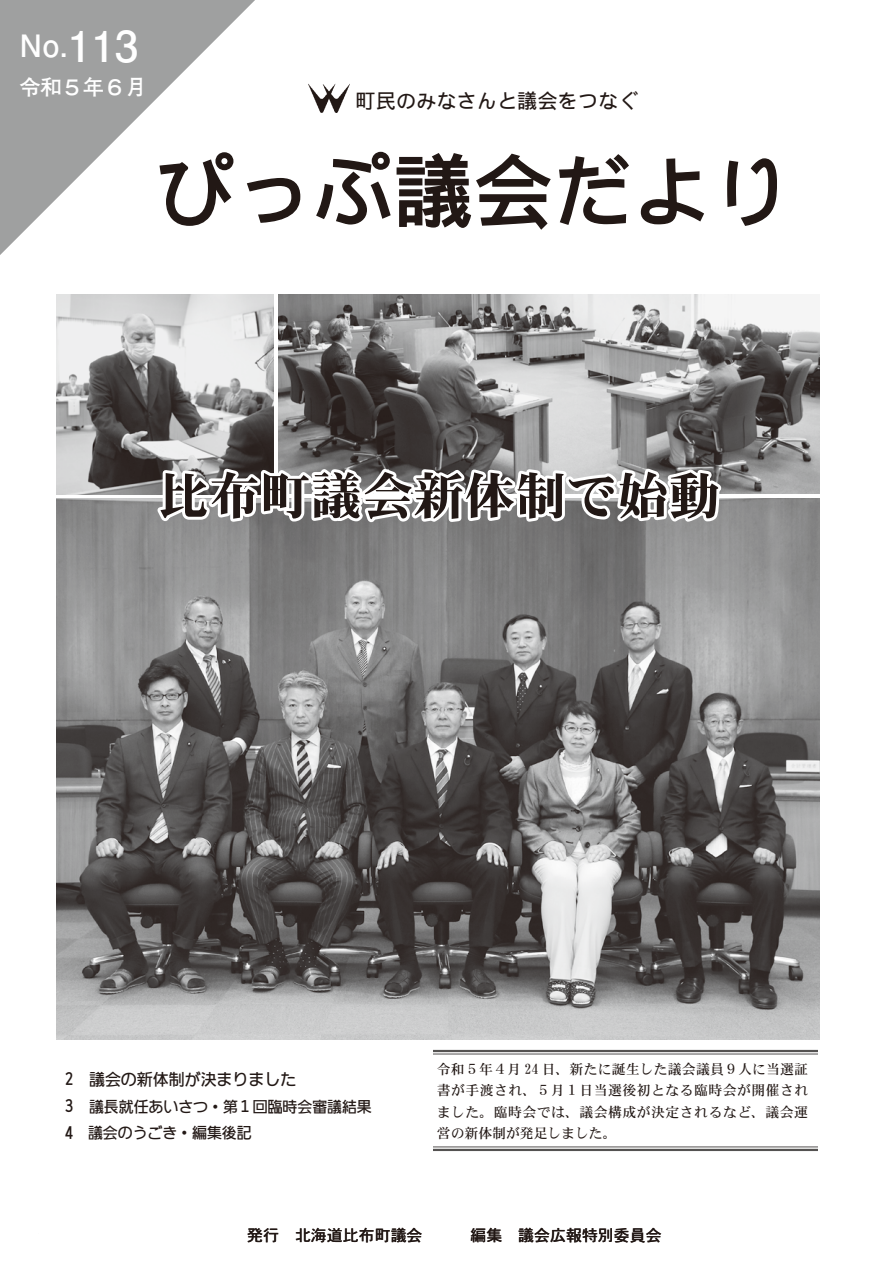
<style>
.page{position:relative;width:893px;height:1263px;background:#fff}
.page>*{position:absolute;margin:0;border:0;box-sizing:border-box;transform-origin:0 0}
.t1{font:79.65px "DF Gothic P W5 WIN RKSJ H";color:#221815}
.t2{font:51px "DFHS Mincho W9 WIN RKSJ H";color:#221815}
.t3{font:700 42.45px "Futo Go B101 Pro";color:#fff}
.t4{font:700 30.9px "Futo Go B101 Pro";color:#fff}
.t5{font:700 21.3px "Futo Go B101 Pro";color:#fff}
.t6{font:20.25px "DF Gothic P W5 WIN RKSJ H";color:#221815}
.t7{font:15.9px "DFHS Gothic W5 WIN RKSJ H";color:#221815}
.t8{font:15.9px "DFUD Gothic W6 WIN RKSJ H";color:#221815}
.t9{font:14.85px/26.5px "DFUD Gothic W6 WIN RKSJ H";color:#221815}
.t10{font:13.8px/21.3px "DFHS Mincho W5 WIN RKSJ H";letter-spacing:.035em;color:#221815;text-align:justify}
.s1{font-size:30.9px}
.s2{font-size:15.9px}
</style>
<div class="page">
<svg style="left:0;top:0;width:255px;height:255px;fill:#9fa0a0"></svg>
<img style="left:56px;top:498px;width:764px;height:541px">
<svg style="left:159px;top:151px;width:75px;height:76px"></svg>
<svg style="left:246px;top:177px;width:55px;height:47px"></svg>
<svg style="left:316px;top:151px;width:235px;height:79px"></svg>
<svg style="left:559px;top:154px;width:70px;height:71px"></svg>
<svg style="left:640px;top:158px;width:64px;height:67px"></svg>
<svg style="left:727px;top:158px;width:50px;height:68px"></svg>
<img style="left:308px;top:83px;width:42px;height:30px">
<img style="left:278px;top:294px;width:542px;height:200px">
<svg style="left:433px;top:1049px;width:385px;height:102px"></svg>
<img style="left:56px;top:294px;width:217px;height:201px">
<svg style="left:151px;top:430px;width:573px;height:97px"></svg>
<h3 class="t3" style="left:60px;top:12px;width:80px"><span class="s1">.</span>113</h3>
<h3 class="t4" style="left:19px;top:21px;width:42px">No</h3>
<h3 class="t5" style="left:19px;top:70px;width:129px">令和５年６月</h3>
<h3 class="t6" style="left:356px;top:91px;width:284px">町民のみなさんと議会をつなぐ</h3>
<h1 class="t1" style="left:154px;top:151px;width:639px">ぴっぷ議会だより</h1>
<h2 class="t2" style="left:158px;top:470px;width:563px">比布町議会新体制で始動</h2>
<p class="t8" style="left:65px;top:1069px;width:233px">　2 議会の新体制が決まりました</p>
<p class="t9" style="left:65px;top:1092px;width:308px"><span class="s2">　3</span> 議長就任あいさつ・第１回臨時会審議結果　<span class="s2">4</span> 議会のうごき・編集後記</p>
<p class="t10" style="left:437px;top:1058px;width:373px">令和５年４月 24 日、新たに誕生した議会議員９人に当選証書が手渡され、５月１日当選後初となる臨時会が開催されました。臨時会では、議会構成が決定されるなど、議会運営の新体制が発足しました。</p>
<p class="t7" style="left:247px;top:1227px;width:416px">発行　北海道比布町議会　　　編集　議会広報特別委員会</p>
</div>
